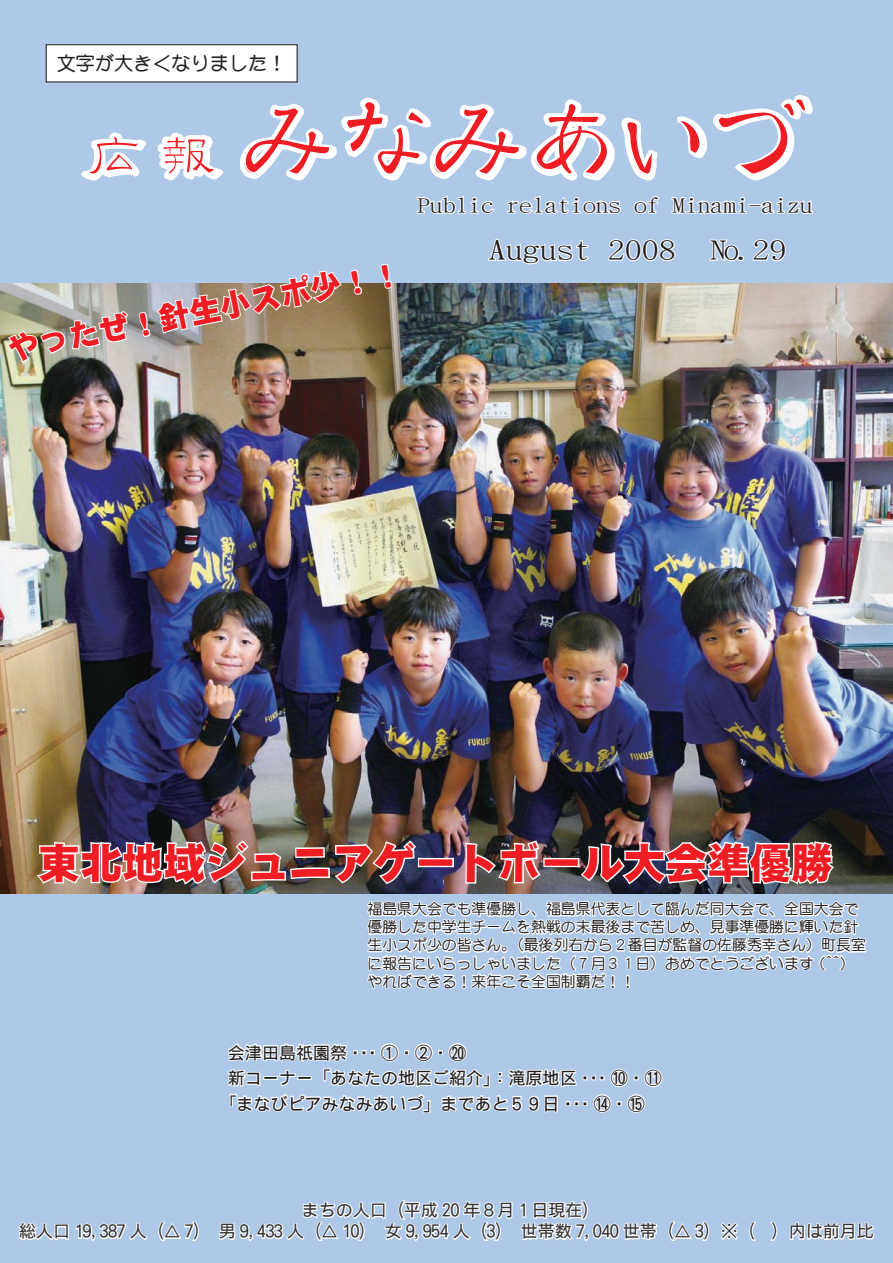
<style>
.page{position:relative;width:893px;height:1263px;background:#aec8e8}
.page>*{position:absolute;margin:0;border:0;box-sizing:border-box;transform-origin:0 0}
.t1{font:41.85px "DF Gothic EB WIN RKSJ H";color:#ee1d23}
.t2{font:30.9px "DF Gothic EB WIN RKSJ H";color:#ee1d23}
.t3{font:27.15px "DF Kyo Ka Sho W3 WIN RKSJ H";color:#231f20;scale:1.25 1}
.t4{font:20.4px "DF Kyo Ka Sho W3 WIN RKSJ H";color:#231f20;scale:1.25 1}
.t5{font:19.2px "DF Maru Gothic Bd WIN RKSJ H";color:#231f20}
.t6{font:16.95px/21.3px "DF Gothic P W5 WIN RKSJ H";color:#343334;text-align:center}
.t7{font:16.95px "DF Gothic P W5 WIN RKSJ H";color:#231f20}
.t8{font:14.85px/18px "DF Maru Gothic Md WIN RKSJ H";color:#231f20}
.s1{font-family:"MS Gothic"}
</style>
<div class="page">
<svg style="left:18px;top:1222px;width:130px;height:19px"></svg>
<svg style="left:158px;top:1221px;width:41px;height:20px"></svg>
<svg style="left:218px;top:1200px;width:440px;height:41px"></svg>
<svg style="left:668px;top:1221px;width:42px;height:20px"></svg>
<svg style="left:720px;top:1222px;width:18px;height:18px"></svg>
<svg style="left:749px;top:1221px;width:7px;height:20px"></svg>
<svg style="left:770px;top:1221px;width:8px;height:20px"></svg>
<svg style="left:789px;top:1222px;width:86px;height:19px"></svg>
<svg style="left:488px;top:238px;width:101px;height:27px"></svg>
<svg style="left:608px;top:239px;width:68px;height:23px"></svg>
<svg style="left:709px;top:239px;width:35px;height:23px"></svg>
<svg style="left:753px;top:239px;width:33px;height:23px"></svg>
<div style="left:46px;top:45px;width:251px;height:37px;background:#fff"></div>
<svg style="left:56px;top:82px;width:758px;height:133px"></svg>
<div style="left:46px;top:44px;width:252px;height:38px;border:1px solid #231f20"></div>
<img style="left:0;top:284px;width:893px;height:610px">
<img style="left:6px;top:303px;width:124px;height:61px">
<svg style="left:138px;top:270px;width:205px;height:84px;background:#ada69c"></svg>
<svg style="left:349px;top:269px;width:14px;height:27px"></svg>
<img style="left:34px;top:676px;width:834px;height:437px">
<svg style="left:379px;top:263px;width:15px;height:27px"></svg>
<p class="t5" style="left:57px;top:54px;width:231px">文字が大きくなりました!</p>
<h2 class="t2" style="left:5px;top:333px;width:356px;rotate:-11deg">やったぜ！針生小スポ少!</h2>
<h3 class="t4" style="left:417px;top:195px;width:63px">Public</h3>
<h3 class="t4" style="left:506px;top:195px;width:93px">relations</h3>
<h3 class="t4" style="left:634px;top:195px;width:22px">of</h3>
<h3 class="t4" style="left:672px;top:195px;width:114px">Minami-aizu</h3>
<h3 class="t3" style="left:489px;top:237px;width:83px">August</h3>
<h3 class="t3" style="left:608px;top:237px;width:56px">2008</h3>
<h3 class="t3" style="left:710px;top:237px;width:63px">No29</h3>
<h1 class="t1" style="left:38px;top:842px;width:796px">東北地域ジュニアゲートボール大会準優勝</h1>
<p class="t8" style="left:367px;top:900px;width:500px">福島県大会でも準優勝し、福島県代表として臨んだ同大会で、全国大会で優勝した中学生チームを熱戦の末最後まで苦しめ、見事準優勝に輝いた針生小スポ少の皆さん。（最後列右から２番目が監督の佐藤秀幸さん）町長室に報告にいらっしゃいました（７月３１日）おめでとうございます (^^)<br>やればできる！来年こそ全国制覇だ!!</p>
<p class="t7" style="left:228px;top:1044px;width:240px">会津田島<span class="s1">祇</span>園祭 ・・・ 1・2・20</p>
<p class="t7" style="left:228px;top:1069px;width:435px">新コーナー「あなたの地区ご紹介：」滝原地区 ・・・ 10・11</p>
<p class="t7" style="left:219px;top:1095px;width:427px">「まなびピアみなみあいづ」まであと５９日 ・・・ 14・15</p>
<p class="t6" style="left:19px;top:1199px;width:856px">まちの人口（平成 20 年８月１日現在(<br>総人口 19,387 人（△ 7）　男 9,433 人（△ 10）　女 9,954 人（3）　世帯数 7,040 世帯（△ 3）※（　）内は前月比</p>
</div>
